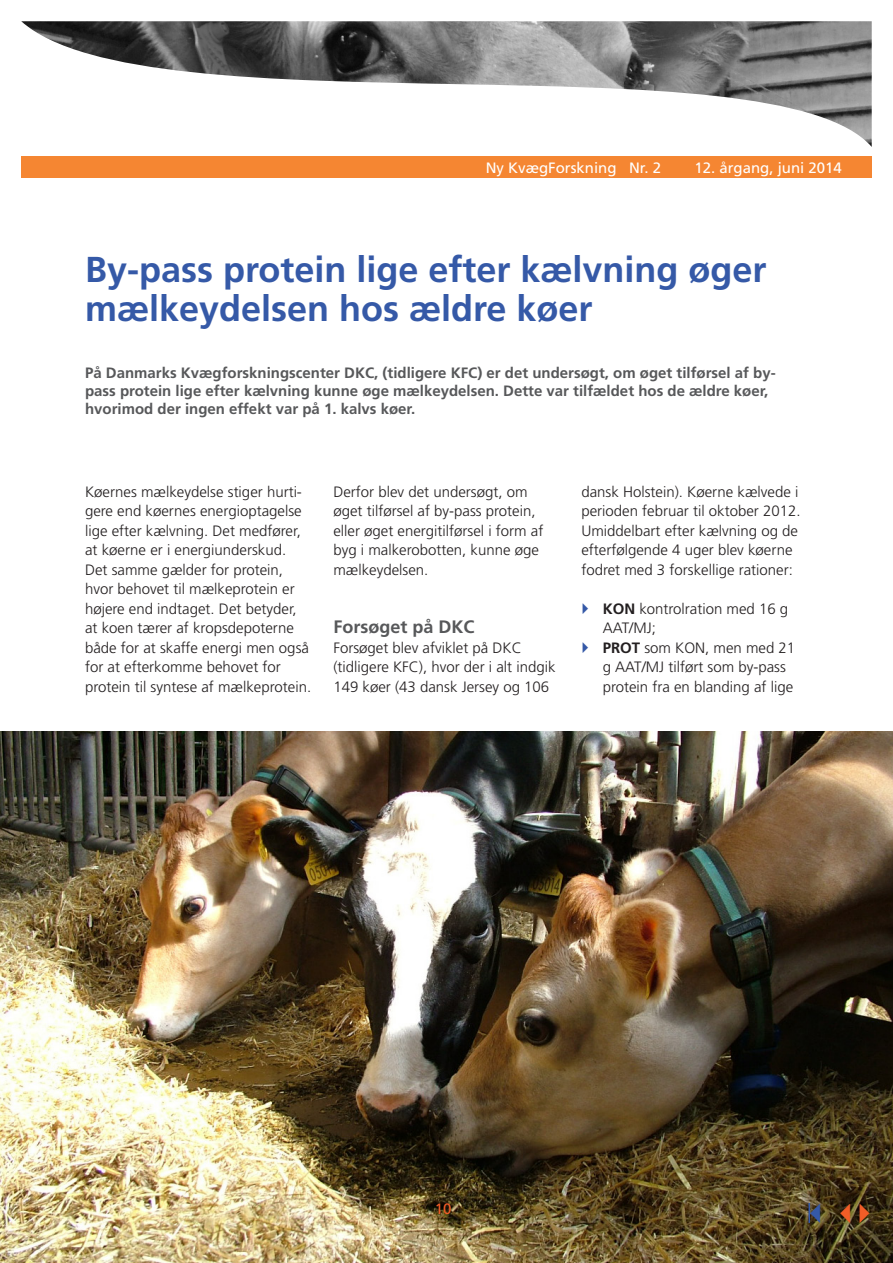
<style>
.page{position:relative;width:893px;height:1263px;background:#fff}
.page>*{position:absolute;margin:0;border:0;box-sizing:border-box;transform-origin:0 0}
.over{font:700 36px/39px "Frutiger";color:#3559a7}
.rubrik{font:700 18px "Frutiger";color:#57585a}
.brod{font:300 15px/19.5px "Frutiger";color:#231f20}
.indledning{font:700 15px/18px "Frutiger";color:#57585a}
.t1{font:15px "Frutiger";color:#fff}
.t2{font:15px "Frutiger";color:#f25d27}
.s1{font-weight:700}
</style>
<div class="page">
<img style="left:21px;top:21px;width:851px;height:126px">
<div style="left:21px;top:157px;width:851px;height:21px;background:#f58632"></div>
<img style="left:0;top:731px;width:893px;height:532px">
<hr style="left:808px;top:1203px;width:2px;height:20px;background:#3559a7">
<svg style="left:810px;top:1203px;width:10px;height:20px"></svg>
<svg style="left:840px;top:1203px;width:10px;height:20px"></svg>
<svg style="left:860px;top:1203px;width:9px;height:20px"></svg>
<p class="t1" style="left:486px;top:159px;width:177px">Ny KvægForskning Nr. 2</p>
<p class="t1" style="left:694px;top:159px;width:149px">12. årgang, juni 2014</p>
<p class="over" style="left:85px;top:250px;width:683px">By-pass protein lige efter kælvning øger mælkeydelsen hos ældre køer</p>
<p class="indledning" style="left:85px;top:364px;width:692px">På Danmarks Kvægforskningscenter DKC, (tidligere KFC) er det undersøgt, om øget tilførsel af by&shy;pass protein lige efter kælvning kunne øge mælkeydelsen. Dette var tilfældet hos de ældre køer, hvorimod der ingen effekt var på 1. kalvs køer.</p>
<p class="brod" style="left:85px;top:482px;width:228px">Køernes mælkeydelse stiger hurti&shy;gere end køernes energioptagelse lige efter kælvning. Det medfører, at køerne er i energiunderskud.<br>Det samme gælder for protein, hvor behovet til mælkeprotein er højere end indtaget. Det betyder, at koen tærer af kropsdepoterne både for at skaffe energi men også for at efterkomme behovet for protein til syntese af mælkeprotein.</p>
<p class="brod" style="left:333px;top:482px;width:211px">Derfor blev det undersøgt, om øget tilførsel af by-pass protein, eller øget energitilførsel i form af byg i malkerobotten, kunne øge mælkeydelsen.</p>
<p class="rubrik" style="left:333px;top:616px;width:143px">Forsøget på DKC</p>
<p class="brod" style="left:333px;top:638px;width:224px">Forsøget blev afviklet på DKC (tidligere KFC), hvor der i alt indgik<br>149 køer (43 dansk Jersey og 106</p>
<p class="brod" style="left:581px;top:482px;width:221px">dansk Holstein). Køerne kælvede i perioden februar til oktober 2012.<br>Umiddelbart efter kælvning og de efterfølgende 4 uger blev køerne fodret med 3 forskellige rationer:</p>
<p class="brod" style="left:603px;top:599px;width:187px"><span class="s1">KON</span> kontrolration med 16 g<br>AAT/MJ;</p>
<p class="brod" style="left:603px;top:638px;width:194px"><span class="s1">PROT</span> som KON, men med 21 g AAT/MJ tilført som by-pass protein fra en blanding af lige</p>
<p class="t2" style="left:435px;top:1200px;width:18px">10</p>
</div>
